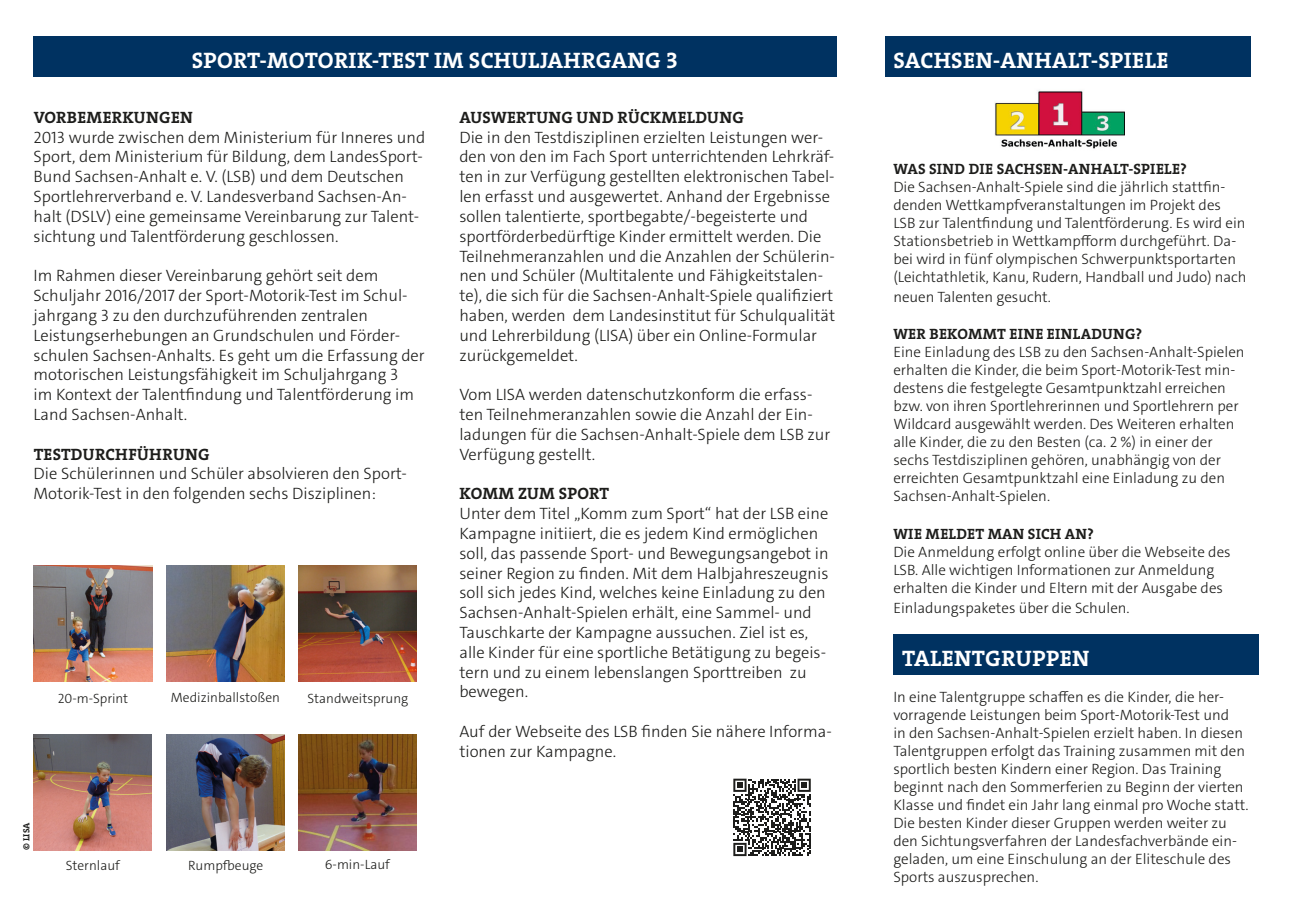
<style>
.page{position:relative;width:1289px;height:919px;background:#fff}
.page>*{position:absolute;margin:0;border:0;box-sizing:border-box;transform-origin:0 0}
.t1{font:700 22.5px "The Serif B W7";letter-spacing:.015em;color:#fff}
.t2{font:300 16.5px/19.8px "The Sans C4 s";color:#1d1d1b}
.t3{font:700 16.5px "The Serif B W7";letter-spacing:.015em;color:#1d1d1b}
.t4{font:300 15px/18px "The Sans C4 s";color:#1d1d1b}
.t5{font:700 15px "The Serif B W7";letter-spacing:.015em;color:#1d1d1b}
.t6{font:300 13.5px "The Sans C4 s";color:#1d1d1b}
.t7{font:700 9px "The Serif B W7";color:#1d1d1b}
</style>
<div class="page">
<div style="left:33px;top:36px;width:803px;height:41px;background:#003261"></div>
<div style="left:884px;top:36px;width:366px;height:41px;background:#003261"></div>
<div style="left:893px;top:634px;width:366px;height:40px;background:#003261"></div>
<img style="left:994px;top:90px;width:130px;height:59px">
<img style="left:167px;top:565px;width:118px;height:116px">
<img style="left:166px;top:734px;width:118px;height:116px">
<img style="left:34px;top:734px;width:118px;height:116px">
<img style="left:299px;top:565px;width:118px;height:116px">
<img style="left:298px;top:734px;width:118px;height:116px">
<img style="left:34px;top:565px;width:118px;height:116px">
<svg style="left:733px;top:778px;width:77px;height:78px"></svg>
<h1 class="t1" style="left:192px;top:46px;width:488px">SPORT-MOTORIK-TEST IM SCHULJAHRGANG 3</h1>
<p class="t3" style="left:34px;top:106px;width:160px">VORBEMERKUNGEN</p>
<p class="t2" style="left:34px;top:127px;width:393px">2013 wurde zwischen dem Ministerium für Inneres und Sport, dem Ministerium für Bildung, dem LandesSport-Bund Sachsen-Anhalt e. V. (LSB) und dem Deutschen Sportlehrerverband e. V. Landesverband Sachsen-An&shy;halt (DSLV) eine gemeinsame Vereinbarung zur Talent&shy;sichtung und Talentförderung geschlossen.</p>
<p class="t2" style="left:34px;top:266px;width:392px">Im Rahmen dieser Vereinbarung gehört seit dem Schuljahr 2016/2017 der Sport-Motorik-Test im Schul&shy;jahrgang 3 zu den durchzuführenden zentralen Leistungserhebungen an Grundschulen und Förder&shy;schulen Sachsen-Anhalts. Es geht um die Erfassung der motorischen Leistungsfähigkeit im Schuljahrgang 3<br>im Kontext der Talentfindung und Talentförderung im Land Sachsen-Anhalt.</p>
<p class="t3" style="left:34px;top:443px;width:177px">TESTDURCHFÜHRUNG</p>
<p class="t2" style="left:34px;top:464px;width:375px">Die Schülerinnen und Schüler absolvieren den Sport-<br>Motorik-Test in den folgenden sechs Disziplinen:</p>
<p class="t6" style="left:58px;top:690px;width:72px">20-m-Sprint</p>
<p class="t6" style="left:171px;top:689px;width:111px">Medizinballstoßen</p>
<p class="t6" style="left:307px;top:690px;width:102px">Standweitsprung</p>
<p class="t7" style="left:20px;top:849px;width:29px;rotate:-90deg">© LISA</p>
<p class="t6" style="left:66px;top:856px;width:56px">Sternlauf</p>
<p class="t6" style="left:188px;top:856px;width:77px">Rumpfbeuge</p>
<p class="t6" style="left:325px;top:856px;width:67px">6-min-Lauf</p>
<p class="t3" style="left:459px;top:106px;width:286px">AUSWERTUNG UND RÜCKMELDUNG</p>
<p class="t2" style="left:459px;top:127px;width:377px">Die in den Testdisziplinen erzielten Leistungen wer&shy;den von den im Fach Sport unterrichtenden Lehrkräf&shy;ten in zur Verfügung gestellten elektronischen Tabel&shy;len erfasst und ausgewertet. Anhand der Ergebnisse sollen talentierte, sportbegabte/-begeisterte und sportförderbedürftige Kinder ermittelt werden. Die Teilnehmeranzahlen und die Anzahlen der Schülerin&shy;nen und Schüler (Multitalente und Fähigkeitstalen&shy;te), die sich für die Sachsen-Anhalt-Spiele qualifiziert haben, werden dem Landesinstitut für Schulqualität und Lehrerbildung (LISA) über ein Online-Formular zurückgemeldet.</p>
<p class="t2" style="left:459px;top:385px;width:372px">Vom LISA werden datenschutzkonform die erfass&shy;ten Teilnehmeranzahlen sowie die Anzahl der Ein&shy;ladungen für die Sachsen-Anhalt-Spiele dem LSB zur Verfügung gestellt.</p>
<p class="t3" style="left:459px;top:482px;width:151px">KOMM ZUM SPORT</p>
<p class="t2" style="left:459px;top:503px;width:371px">Unter dem Titel „Komm zum Sport“ hat der LSB eine Kampagne initiiert, die es jedem Kind ermöglichen soll, das passende Sport- und Bewegungsangebot in seiner Region zu finden. Mit dem Halbjahreszeugnis soll sich jedes Kind, welches keine Einladung zu den Sachsen-Anhalt-Spielen erhält, eine Sammel- und Tauschkarte der Kampagne aussuchen. Ziel ist es, alle Kinder für eine sportliche Betätigung zu begeis&shy;tern und zu einem lebenslangen Sporttreiben zu bewegen.</p>
<p class="t2" style="left:459px;top:721px;width:374px">Auf der Webseite des LSB finden Sie nähere Informa&shy;tionen zur Kampagne.</p>
<h1 class="t1" style="left:893px;top:46px;width:276px">SACHSEN-ANHALT-SPIELE</h1>
<p class="t5" style="left:893px;top:159px;width:295px">WAS SIND DIE SACHSEN-ANHALT-SPIELE?</p>
<p class="t4" style="left:893px;top:178px;width:355px">Die Sachsen-Anhalt-Spiele sind die jährlich stattfin&shy;denden Wettkampfveranstaltungen im Projekt des LSB zur Talentfindung und Talentförderung. Es wird ein Stationsbetrieb in Wettkampfform durchgeführt. Da&shy;bei wird in fünf olympischen Schwerpunktsportarten (Leichtathletik, Kanu, Rudern, Handball und Judo) nach</p>
<p class="t4" style="left:893px;top:288px;width:159px">neuen Talenten gesucht.</p>
<p class="t5" style="left:893px;top:324px;width:250px">WER BEKOMMT EINE EINLADUNG?</p>
<p class="t4" style="left:893px;top:343px;width:353px">Eine Einladung des LSB zu den Sachsen-Anhalt-Spielen erhalten die Kinder, die beim Sport-Motorik-Test min&shy;destens die festgelegte Gesamtpunktzahl erreichen bzw. von ihren Sportlehrerinnen und Sportlehrern per Wildcard ausgewählt werden. Des Weiteren erhalten alle Kinder, die zu den Besten (ca. 2 %) in einer der sechs Testdisziplinen gehören, unabhängig von der erreichten Gesamtpunktzahl eine Einladung zu den Sachsen-Anhalt-Spielen.</p>
<p class="t5" style="left:893px;top:524px;width:202px">WIE MELDET MAN SICH AN?</p>
<p class="t4" style="left:893px;top:543px;width:339px">Die Anmeldung erfolgt online über die Webseite des<br>LSB. Alle wichtigen Informationen zur Anmeldung erhalten die Kinder und Eltern mit der Ausgabe des</p>
<p class="t4" style="left:893px;top:598px;width:238px">Einladungspaketes über die Schulen.</p>
<h1 class="t1" style="left:902px;top:643px;width:189px">TALENTGRUPPEN</h1>
<p class="t4" style="left:893px;top:688px;width:357px">In eine Talentgruppe schaffen es die Kinder, die her&shy;vorragende Leistungen beim Sport-Motorik-Test und<br>in den Sachsen-Anhalt-Spielen erzielt haben. In diesen Talentgruppen erfolgt das Training zusammen mit den sportlich besten Kindern einer Region. Das Training beginnt nach den Sommerferien zu Beginn der vierten Klasse und findet ein Jahr lang einmal pro Woche statt.<br>Die besten Kinder dieser Gruppen werden weiter zu den Sichtungsverfahren der Landesfachverbände ein&shy;geladen, um eine Einschulung an der Eliteschule des Sports auszusprechen.</p>
</div>
